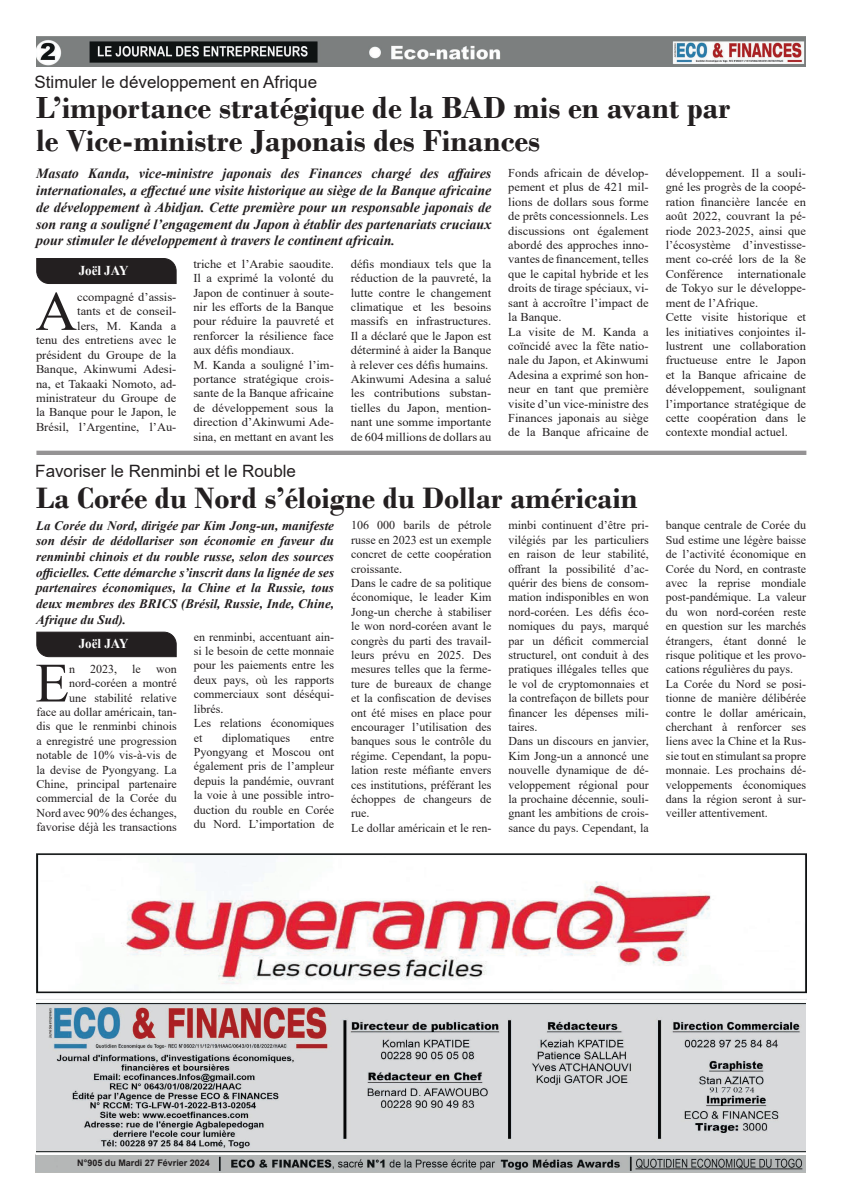
<style>
.page{position:relative;width:842px;height:1191px;background:#fff}
.page>*{position:absolute;margin:0;border:0;box-sizing:border-box;transform-origin:0 0}
.t1{font:55.5px "Times New Roman";color:#231f20;scale:1.04 1}
.t2{font:55.5px "Times New Roman";color:#231f20}
.t3{font:700 32px/33px "Bodoni";color:#231f20}
.t4{font:700 31px "Bodoni";color:#231f20}
.t5{font:17px "Arial";color:#231f20}
.t6{font:italic 700 14px/16.8px "Times New Roman";color:#231f20;text-align:justify}
.t7{font:700 13.5px "Times New Roman";color:#fff;scale:.96 1}
.t8{font:italic 700 13px/15.6px "Times New Roman";color:#231f20;text-align:justify}
.t9{font:12px/14.4px "Times New Roman";color:#231f20}
.t10{font:12px/14.4px "Times New Roman";color:#231f20;scale:1.04 1}
.t11{font:700 9px "Arial";color:#231f20}
</style>
<div class="page">
<img style="left:36px;top:1155px;width:770px;height:17px">
<svg style="left:36px;top:631px;width:141px;height:26px;background:#2e2a2b"></svg>
<div style="left:36px;top:258px;width:141px;height:26px;background:#231f20"></div>
<hr style="left:37px;top:451px;width:769px;height:3px;background:#231f20">
<img style="left:36px;top:853px;width:770px;height:300px">
<img style="left:36px;top:36px;width:770px;height:31px">
<h3 class="t5" style="left:35px;top:70px;width:284px">Stimuler le développement en Afrique</h3>
<h2 class="t3" style="left:36px;top:91px;width:696px">L’importance stratégique de la BAD mis en avant par le Vice-ministre Japonais des Finances</h2>
<p class="t6" style="left:36px;top:165px;width:457px">Masato Kanda, vice-ministre japonais des Finances chargé des affaires internationales, a effectué une visite historique au siège de la Banque africaine de développement à Abidjan. Cette première pour un responsable japonais de son rang a souligné l’engagement du Japon à établir des partenariats cruciaux pour stimuler le développement à travers le continent africain.</p>
<p class="t7" style="left:79px;top:261px;width:53px">Joël JAY</p>
<h1 class="t1" style="left:36px;top:272px;width:42px">A</h1>
<p class="t10" style="left:36px;top:289px;width:137px;text-align:right">ccompagné d’assis-<br>tants et de conseil-<br>lers, M. Kanda a<br>tenu des entretiens avec le président du Groupe de la<br>Banque, Akinwumi Adesi&shy;na, et Takaaki Nomoto, ad&shy;ministrateur du Groupe de la Banque pour le Japon, le<br>Brésil, l’Argentine, l’Au-</p>
<p class="t10" style="left:193px;top:256px;width:137px">triche et l’Arabie saoudite.<br>Il a exprimé la volonté du<br>Japon de continuer à soute&shy;nir les efforts de la Banque pour réduire la pauvreté et renforcer la résilience face aux défis mondiaux.<br>M. Kanda a souligné l’im&shy;portance stratégique crois&shy;sante de la Banque africaine de développement sous la direction d’Akinwumi Ade&shy;sina, en mettant en avant les</p>
<p class="t10" style="left:351px;top:256px;width:137px">défis mondiaux tels que la réduction de la pauvreté, la lutte contre le changement climatique et les besoins massifs en infrastructures.<br>Il a déclaré que le Japon est déterminé à aider la Banque à relever ces défis humains.<br>Akinwumi Adesina a salué les contributions substan&shy;tielles du Japon, mention&shy;nant une somme importante de 604 millions de dollars au</p>
<h3 class="t5" style="left:35px;top:460px;width:262px">Favoriser le Renminbi et le Rouble</h3>
<p class="t10" style="left:508px;top:165px;width:137px">Fonds africain de dévelop&shy;pement et plus de 421 mil&shy;lions de dollars sous forme de prêts concessionnels. Les discussions ont également abordé des approches inno&shy;vantes de financement, telles que le capital hybride et les droits de tirage spéciaux, vi&shy;sant à accroître l’impact de la Banque.<br>La visite de M. Kanda a coïncidé avec la fête natio&shy;nale du Japon, et Akinwumi<br>Adesina a exprimé son hon&shy;neur en tant que première visite d’un vice-ministre des<br>Finances japonais au siège de la Banque africaine de</p>
<p class="t10" style="left:666px;top:165px;width:137px">développement. Il a souli&shy;gné les progrès de la coopé&shy;ration financière lancée en août 2022, couvrant la pé&shy;riode 2023-2025, ainsi que l’écosystème d’investisse&shy;ment co-créé lors de la 8e<br>Conférence internationale de Tokyo sur le développe&shy;ment de l’Afrique.<br>Cette visite historique et les initiatives conjointes il&shy;lustrent une collaboration fructueuse entre le Japon et la Banque africaine de développement, soulignant l’importance stratégique de cette coopération dans le contexte mondial actuel.</p>
<h3 class="t4" style="left:36px;top:479px;width:603px">La Corée du Nord s’éloigne du Dollar américain</h3>
<p class="t8" style="left:36px;top:517px;width:299px">La Corée du Nord, dirigée par Kim Jong-un, manifeste son désir de dédollariser son économie en faveur du renminbi chinois et du rouble russe, selon des sources officielles. Cette démarche s’inscrit dans la lignée de ses partenaires économiques, la Chine et la Russie, tous deux membres des BRICS (Brésil, Russie, Inde, Chine, Afrique du Sud).</p>
<p class="t7" style="left:79px;top:634px;width:53px">Joël JAY</p>
<p class="t9" style="left:194px;top:629px;width:142px">en renminbi, accentuant ain&shy;si le besoin de cette monnaie pour les paiements entre les deux pays, où les rapports commerciaux sont déséqui&shy;librés.<br>Les relations économiques et</p>
<h1 class="t2" style="left:35px;top:644px;width:35px">E</h1>
<p class="t9" style="left:69px;top:661px;width:7px">n</p>
<p class="t9" style="left:90px;top:661px;width:28px">2023,</p>
<p class="t9" style="left:132px;top:661px;width:10px">le</p>
<p class="t9" style="left:36px;top:661px;width:142px;text-align:right">won<br>nord-coréen a montré<br>une stabilité relative<br>face au dollar américain, tan&shy;dis que le renminbi chinois a enregistré une progression notable de 10% vis-à-vis de la devise de Pyongyang. La<br>Chine, principal partenaire commercial de la Corée du<br>Nord avec 90% des échanges, favorise déjà les transactions</p>
<p class="t9" style="left:222px;top:730px;width:69px">diplomatiques</p>
<p class="t9" style="left:194px;top:730px;width:142px;text-align:justify;text-indent:116px">entre Pyongyang et Moscou ont également pris de l’ampleur depuis la pandémie, ouvrant la voie à une possible intro&shy;duction du rouble en Corée du Nord. L’importation de</p>
<p class="t9" style="left:351px;top:518px;width:142px">106 000 barils de pétrole russe en 2023 est un exemple concret de cette coopération croissante.<br>Dans le cadre de sa politique économique, le leader Kim<br>Jong-un cherche à stabiliser le won nord-coréen avant le congrès du parti des travail&shy;leurs prévu en 2025. Des mesures telles que la ferme&shy;ture de bureaux de change et la confiscation de devises ont été mises en place pour encourager l’utilisation des banques sous le contrôle du régime. Cependant, la popu&shy;lation reste méfiante envers ces institutions, préférant les échoppes de changeurs de rue.<br>Le dollar américain et le ren-</p>
<p class="t9" style="left:508px;top:518px;width:142px">minbi continuent d’être pri&shy;vilégiés par les particuliers en raison de leur stabilité, offrant la possibilité d’ac&shy;quérir des biens de consom&shy;mation indisponibles en won nord-coréen. Les défis éco&shy;nomiques du pays, marqué par un déficit commercial structurel, ont conduit à des pratiques illégales telles que le vol de cryptomonnaies et la contrefaçon de billets pour financer les dépenses mili&shy;taires.<br>Dans un discours en janvier,<br>Kim Jong-un a annoncé une nouvelle dynamique de dé&shy;veloppement régional pour la prochaine décennie, souli&shy;gnant les ambitions de crois&shy;sance du pays. Cependant, la</p>
<p class="t9" style="left:666px;top:518px;width:142px">banque centrale de Corée du<br>Sud estime une légère baisse de l’activité économique en<br>Corée du Nord, en contraste avec la reprise mondiale post-pandémique. La valeur du won nord-coréen reste en question sur les marchés étrangers, étant donné le risque politique et les provo&shy;cations régulières du pays.<br>La Corée du Nord se posi&shy;tionne de manière délibérée contre le dollar américain, cherchant à renforcer ses liens avec la Chine et la Rus&shy;sie tout en stimulant sa propre monnaie. Les prochains dé&shy;veloppements économiques dans la région seront à sur&shy;veiller attentivement.</p>
<p class="t11" style="left:77px;top:1156px;width:134px">N°905 du Mardi 27 Février 2024</p>
</div>
